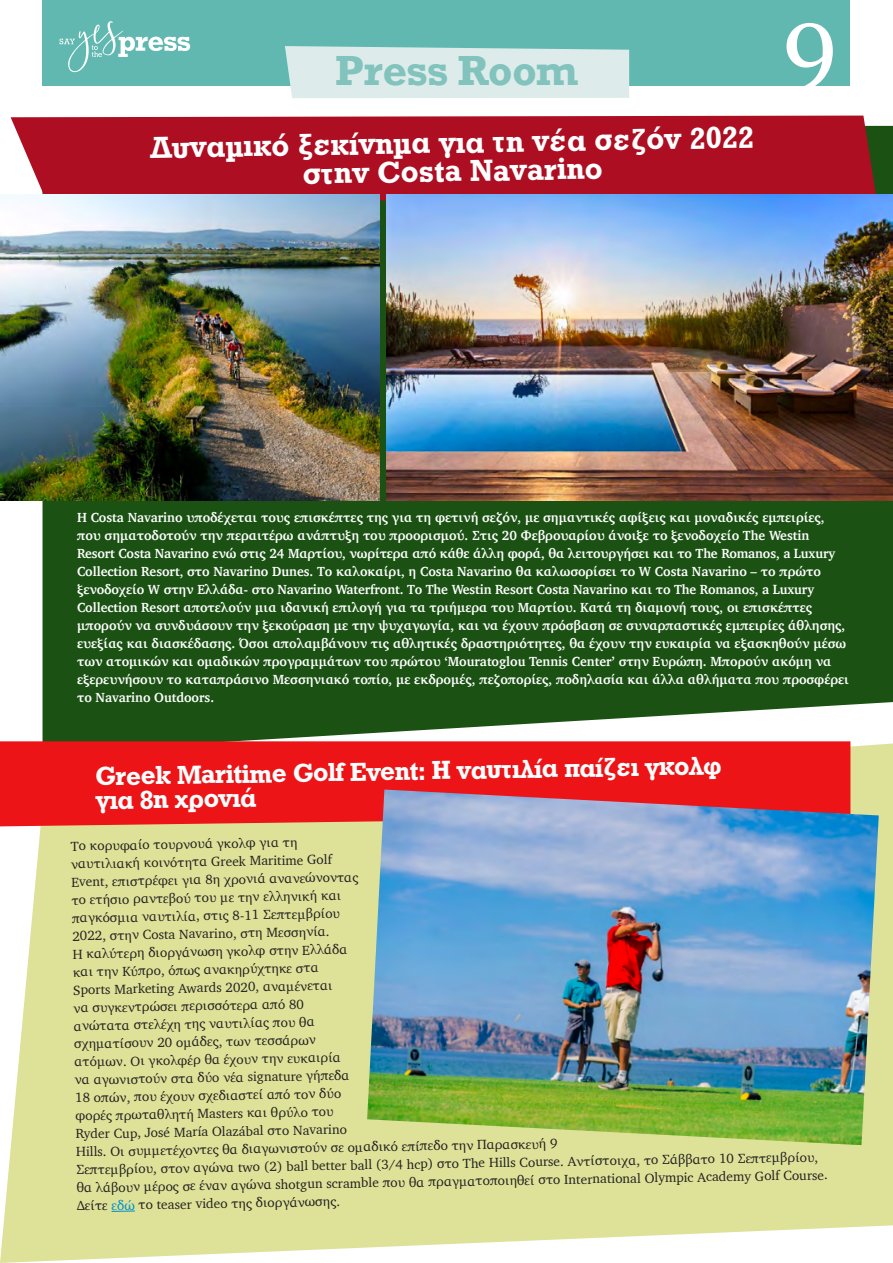
<style>
.page{position:relative;width:893px;height:1263px;background:#fff}
.page>*{position:absolute;margin:0;border:0;box-sizing:border-box;transform-origin:0 0}
.t1{font:97.5px "Georgia";color:#fff}
.t2{font:700 39.6px "Rockwell";color:#82c3bd}
.t3{font:31.5px/28.5px "UB Rockwell Bold";color:#fff;text-align:center}
.t4{font:27px/24px "UB Rockwell Bold";color:#fff}
.t5{font:700 13.5px/18px "Charter";color:#fff;scale:.96 1}
.t6{font:13.5px/18px "Charter";color:#231f20}
.s1{color:#008ec9}
</style>
<div class="page">
<div style="left:43px;top:0;width:807px;height:85px;background:#61b8b0"></div>
<svg style="left:60px;top:21px;width:130px;height:51px"></svg>
<div style="left:43px;top:126px;width:850px;height:617px;background:#1b5213"></div>
<div style="left:11px;top:116px;width:867px;height:93px;background:#ad0e22"></div>
<svg style="left:0;top:743px;width:893px;height:520px;background:#e0e5a3"></svg>
<hr style="left:112px;top:1210px;width:23px;height:2px;background:#008ec9">
<div style="left:0;top:741px;width:850px;height:85px;background:#ed1417"></div>
<div style="left:285px;top:46px;width:344px;height:52px;background:#ddecea"></div>
<img style="left:386px;top:194px;width:507px;height:306px">
<img style="left:0;top:194px;width:380px;height:306px">
<img style="left:367px;top:789px;width:512px;height:356px">
<h2 class="t2" style="left:335px;top:45px;width:245px">Press Room</h2>
<h3 class="t3" style="left:150px;top:133px;width:605px;rotate:-1deg">Δυναμικό ξεκίνημα για τη νέα σεζόν 2022 στην Costa Navarino</h3>
<h1 class="t1" style="left:782px;top:-29px;width:57px">9</h1>
<p class="t5" style="left:77px;top:508px;width:806px">Η Costa Navarino υποδέχεται τους επισκέπτες της για τη φετινή σεζόν, με σημαντικές αφίξεις και μοναδικές εμπειρίες, που σηματοδοτούν την περαιτέρω ανάπτυξη του προορισμού. Στις 20 Φεβρουαρίου άνοιξε το ξενοδοχείο The Westin Resort Costa Navarino ενώ στις 24 Μαρτίου, νωρίτερα από κάθε άλλη φορά, θα λειτουργήσει και το The Romanos, a Luxury Collection Resort, στο Navarino Dunes. Το καλοκαίρι, η Costa Navarino θα καλωσορίσει το W Costa Navarino – το πρώτο ξενοδοχείο W στην Ελλάδα- στο Navarino Waterfront. Το The Westin Resort Costa Navarino και το The Romanos, a Luxury Collection Resort αποτελούν μια ιδανική επιλογή για τα τριήμερα του Μαρτίου. Κατά τη διαμονή τους, οι επισκέπτες μπορούν να συνδυάσουν την ξεκούραση με την ψυχαγωγία, και να έχουν πρόσβαση σε συναρπαστικές εμπειρίες άθλησης, ευεξίας και διασκέδασης. Όσοι απολαμβάνουν τις αθλητικές δραστηριότητες, θα έχουν την ευκαιρία να εξασκηθούν μέσω των ατομικών και ομαδικών προγραμμάτων του πρώτου ‘Mouratoglou Tennis Center’ στην Ευρώπη. Μπορούν ακόμη να εξερευνήσουν το καταπράσινο Μεσσηνιακό τοπίο, με εκδρομές, πεζοπορίες, ποδηλασία και άλλα αθλήματα που προσφέρει το Navarino Outdoors.</p>
<h3 class="t4" style="left:95px;top:764px;width:628px;rotate:-1deg">Greek Maritime Golf Event: Η ναυτιλία παίζει γκολφ για 8η χρονιά</h3>
<p class="t6" style="left:71px;top:837px;width:753px;rotate:-1deg">Το κορυφαίο τουρνουά γκολφ για τη<br>ναυτιλιακή κοινότητα Greek Maritime Golf<br>Event, επιστρέφει για 8η χρονιά ανανεώνοντας<br>το ετήσιο ραντεβού του με την ελληνική και<br>παγκόσμια ναυτιλία, στις 8-11 Σεπτεμβρίου<br>2022, στην Costa Navarino, στη Μεσσηνία.<br>Η καλύτερη διοργάνωση γκολφ στην Ελλάδα<br>και την Κύπρο, όπως ανακηρύχτηκε στα<br>Sports Marketing Awards 2020, αναμένεται<br>να συγκεντρώσει περισσότερα από 80<br>ανώτατα στελέχη της ναυτιλίας που θα<br>σχηματίσουν 20 ομάδες, των τεσσάρων<br>ατόμων. Οι γκολφέρ θα έχουν την ευκαιρία<br>να αγωνιστούν στα δύο νέα signature γήπεδα<br>18 οπών, που έχουν σχεδιαστεί από τον δύο<br>φορές πρωταθλητή Masters και θρύλο του<br>Ryder Cup, José María Olazábal στο Navarino<br>Hills. Οι συμμετέχοντες θα διαγωνιστούν σε ομαδικό επίπεδο την Παρασκευή 9<br>Σεπτεμβρίου, στον αγώνα two (2) ball better ball (3/4 hcp) στο The Hills Course. Αντίστοιχα, το Σάββατο 10 Σεπτεμβρίου, θα λάβουν μέρος σε έναν αγώνα shotgun scramble που θα πραγματοποιηθεί στο International Olympic Academy Golf Course.<br>Δείτε <span class="s1">εδώ</span> το teaser video της διοργάνωσης.</p>
</div>
